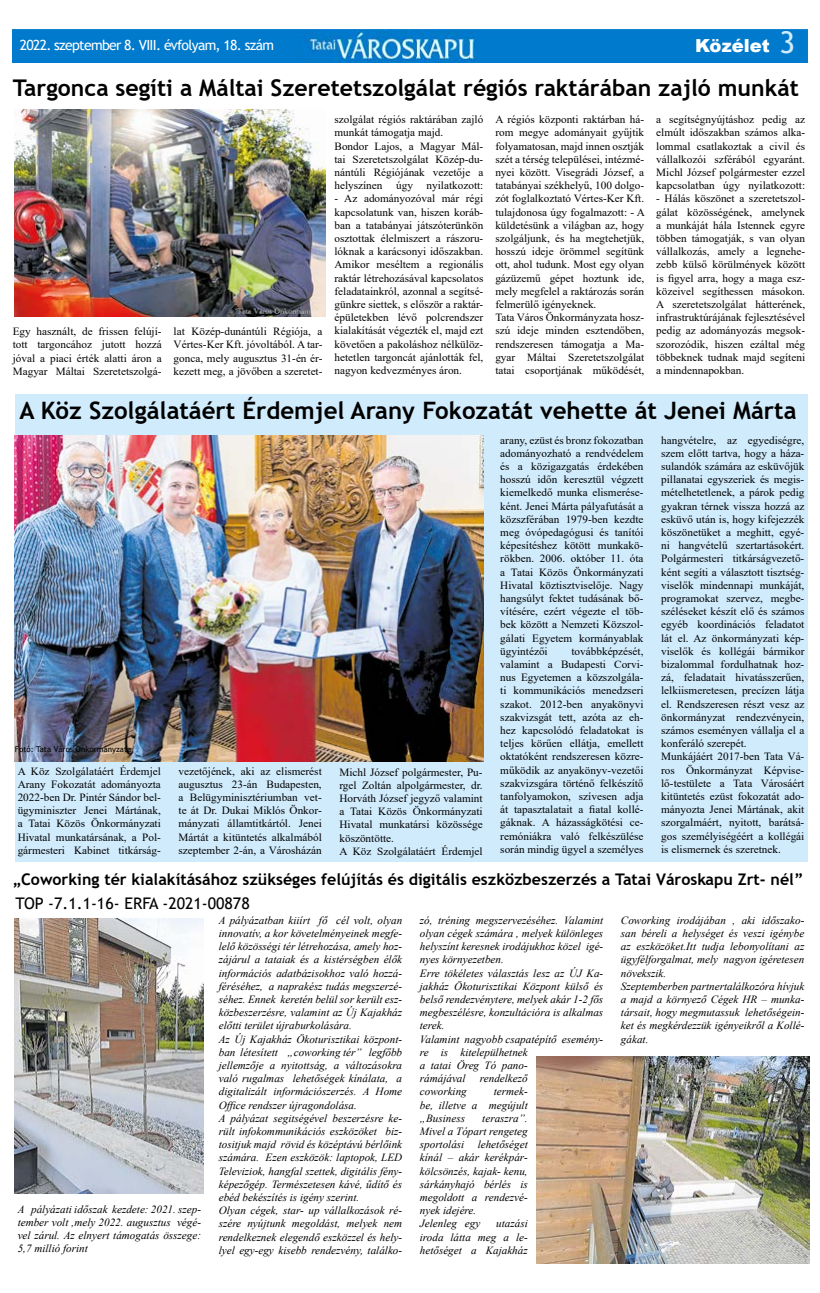
<style>
.page{position:relative;width:820px;height:1293px;background:#fff}
.page>*{position:absolute;margin:0;border:0;box-sizing:border-box;transform-origin:0 0}
.t1{font:700 24px "Trebuchet MS";color:#000}
.t2{font:700 23px "Trebuchet MS";color:#000}
.t3{font:900 18px "Arial";color:#fff}
.t4{font:700 16px "Trebuchet MS";color:#000}
.t5{font:16px "Trebuchet MS";color:#000}
.t6{font:14px "Trebuchet MS";letter-spacing:-.05em;color:#fff}
.t7{font:11px/13.2px "Times New Roman";color:#000;text-align:justify}
.t8{font:italic 11px/13.2px "Times New Roman";color:#000}
.t9{font:8px "Trebuchet MS";color:#000}
.s1{font-family:"Trebuchet MS";font-weight:400;font-size:30px;color:#d0ebfc}
</style>
<div class="page">
<img style="left:13px;top:30px;width:793px;height:33px">
<div style="left:15px;top:394px;width:791px;height:468px;background:#d0ebfc"></div>
<img style="left:15px;top:110px;width:310px;height:206px">
<img style="left:15px;top:918px;width:189px;height:275px">
<img style="left:536px;top:1057px;width:273px;height:206px">
<img style="left:15px;top:436px;width:468px;height:325px">
<p class="t6" style="left:20px;top:36px;width:256px">2022. szeptember 8. VIII. évfolyam, 18. szám</p>
<h3 class="t3" style="left:694px;top:33px;width:102px">Közélet <span class="s1">3</span></h3>
<h2 class="t2" style="left:13px;top:74px;width:787px">Targonca segíti a Máltai Szeretetszolgálat régiós raktárában zajló munkát</h2>
<p class="t7" style="left:13px;top:325px;width:150px">Egy használt, de frissen felújí&shy;tott targoncához jutott hozzá jóval a piaci érték alatti áron a Magyar Máltai Szeretetszolgá-</p>
<p class="t7" style="left:173px;top:324px;width:150px">lat Közép-dunántúli Régiója, a Vértes-Ker Kft. jóvoltából. A tar&shy;gonca, mely augusztus 31-én ér&shy;kezett meg, a jövőben a szeretet-</p>
<p class="t7" style="left:334px;top:113px;width:150px;text-align:left">szolgálat régiós raktárában zajló munkát támogatja majd.<br>Bondor Lajos, a Magyar Mál&shy;tai Szeretetszolgálat Közép-du&shy;nántúli Régiójának vezetője a helyszínen úgy nyilatkozott:</p>
<p class="t7" style="left:334px;top:192px;width:150px">- Az adományozóval már régi kapcsolatunk van, hiszen koráb&shy;ban a tatabányai játszóterünkön osztottak élelmiszert a rászoru&shy;lóknak a karácsonyi időszakban.<br>Amikor meséltem a regionális raktár létrehozásával kapcsolatos feladatainkról, azonnal a segítsé&shy;günkre siettek, s először a raktár&shy;épületekben lévő polcrendszer kialakítását végezték el, majd ezt követően a pakoláshoz nélkülöz&shy;hetetlen targoncát ajánlották fel, nagyon kedvezményes áron.</p>
<p class="t7" style="left:495px;top:113px;width:151px;text-align:left">A régiós központi raktárban há&shy;rom megye adományait gyűjtik folyamatosan, majd innen osztják szét a térség települései, intézmé&shy;nyei között. Visegrádi József, a tatabányai székhelyű, 100 dolgo&shy;zót foglalkoztató Vértes-Ker Kft. tulajdonosa úgy fogalmazott: - A küldetésünk a világban az, hogy szolgáljunk, és ha megtehetjük, hosszú ideje örömmel segítünk ott, ahol tudunk. Most egy olyan gázüzemű gépet hoztunk ide, mely megfelel a raktározás során felmerülő igényeknek.<br>Tata Város Önkormányzata hos - szú ideje minden esztendőben, rendszeresen támogatja a Ma&shy;gyar Máltai Szeretetszolgálat tatai csoportjának működését,</p>
<p class="t7" style="left:656px;top:113px;width:150px">a segítségnyújtáshoz pedig az elmúlt időszakban számos alka&shy;lommal csatlakoztak a civil és vállalkozói szférából egyaránt.<br>Michl József polgármester ezzel kapcsolatban úgy nyilatkozott:</p>
<p class="t7" style="left:656px;top:192px;width:150px">- Hálás köszönet a szeretetszol&shy;gálat közösségének, amelynek a munkáját hála Istennek egyre többen támogatják, s van olyan vállalkozás, amely a legnehe&shy;zebb külső körülmények között is figyel arra, hogy a maga esz&shy;közeivel segíthessen másokon.<br>A szeretetszolgálat hátterének, infrastruktúrájának fejlesztésével pedig az adományozás megsok&shy;szorozódik, hiszen ezáltal még többeknek tudnak majd segíteni a mindennapokban.</p>
<h1 class="t1" style="left:20px;top:395px;width:778px">A Köz Szolgálatáért Érdemjel Arany Fokozatát vehette át Jenei Márta</h1>
<p class="t9" style="left:15px;top:744px;width:118px">Fotó: Tata Város Önkormányzata</p>
<p class="t7" style="left:18px;top:764px;width:145px">A Köz Szolgálatáért Érdemjel Arany Fokozatát adományozta 2022-ben Dr. Pintér Sándor bel&shy;ügyminiszter Jenei Mártának, a Tatai Közös Önkormányzati Hivatal munkatársának, a Pol&shy;gármesteri Kabinet titkárság-</p>
<p class="t7" style="left:178px;top:764px;width:145px">vezetőjének, aki az elismerést augusztus 23-án Budapesten, a Belügyminisztériumban vet&shy;te át Dr. Dukai Miklós Önkor&shy;mányzati államtitkártól. Jenei Mártát a kitüntetés alkalmából szeptember 2-án, a Városházán</p>
<p class="t7" style="left:339px;top:765px;width:145px;text-align:left">Michl József polgármester, Pu&shy;rgel Zoltán alpolgármester, dr.<br>Horváth József jegyző valamint a Tatai Közös Önkormányzati<br>Hivatal munkatársi közössége köszöntötte.<br>A Köz Szolgálatáért Érdemjel</p>
<p class="t7" style="left:500px;top:433px;width:145px">arany, ezüst és bronz fokozatban adományozható a rendvédelem és a közigazgatás érdekében hosszú időn keresztül végzett kiemelkedő munka elismerése&shy;ként. Jenei Márta pályafutását a közszférában 1979-ben kezdte meg óvópedagógusi és tanítói képesítéshez kötött munkakö&shy;rökben. 2006. október 11. óta a Tatai Közös Önkormányzati Hivatal köztisztviselője. Nagy hangsúlyt fektet tudásának bő&shy;vítésére, ezért végezte el töb&shy;bek között a Nemzeti Közszol&shy;gálati Egyetem kormányablak ügyintézői</p>
<p class="t7" style="left:500px;top:644px;width:145px;text-indent:71px">továbbképzését, valamint a Budapesti Corvi&shy;nus Egyetemen a közszolgála&shy;ti kommunikációs menedzseri szakot. 2012-ben anyakönyvi szakvizsgát tett, azóta az eh&shy;hez kapcsolódó feladatokat is teljes körűen ellátja, emellett oktatóként rendszeresen közre&shy;működik az anyakönyv-vezetői szakvizsgára történő felkészítő tanfolyamokon, szívesen adja át tapasztalatait a fiatal kollé&shy;gáknak. A házasságkötési ce&shy;remóniákra való felkészülése során mindig ügyel a személyes</p>
<p class="t7" style="left:661px;top:433px;width:145px;text-align:left">hangvételre, az egyediségre, szem előtt tartva, hogy a háza&shy;sulandók számára az esküvőjük pillanatai egyszeriek és megis&shy;mételhetetlenek, a párok pedig gyakran térnek vissza hozzá az esküvő után is, hogy kifejezzék köszönetüket a meghitt, egyé&shy;ni hangvételű szertartásokért.<br>Polgármesteri titkárságvezető&shy;ként segíti a választott tisztség&shy;viselők mindennapi munkáját, programokat szervez, megbe&shy;széléseket készít elő és számos egyéb koordinációs feladatot lát el. Az önkormányzati kép&shy;viselők és kollégái bármikor bizalommal fordulhatnak hoz&shy;zá, feladatait hivatásszerűen, lelkiismeretesen, precízen látja el. Rendszeresen részt vesz az önkormányzat rendezvényein, számos eseményen vállalja el a konferáló szerepét.<br>Munkájáért 2017-ben Tata Vá&shy;ros Önkormányzat Képvise&shy;lő-testülete a Tata Városáért kitüntetés ezüst fokozatát ado&shy;mányozta Jenei Mártának, akit szorgalmáért, nyitott, barátsá&shy;gos személyiségéért a kollégái is elismernek és szeretnek.</p>
<h3 class="t4" style="left:13px;top:869px;width:791px">„Coworking tér kialakításához szükséges felújítás és digitális eszközbeszerzés a Tatai Városkapu Zrt- nél”</h3>
<h3 class="t5" style="left:16px;top:893px;width:235px">TOP -7.1.1-16- ERFA -2021-00878</h3>
<p class="t8" style="left:18px;top:1202px;width:185px;text-align:justify">A pályázati időszak kezdete: 2021. szep&shy;tember volt ,mely 2022. augusztus végé&shy;vel zárul. Az elnyert támogatás összege:<br>5,7 millió forint</p>
<p class="t8" style="left:219px;top:913px;width:185px">A pályázatban kiiírt fő cél volt, olyan innovatív, a kor követelményeinek megfe&shy;lelő közösségi tér létrehozása, amely hoz&shy;zájárul a tataiak és a kistérségben élők információs adatbázisokhoz való hozzá&shy;féréséhez, a naprakész tudás megszerzé&shy;séhez. Ennek keretén belül sor került esz&shy;közbeszerzésre, valamint az Új Kajakház előtti terület újraburkolására.<br>Az Új Kajakház Ökoturisztikai központ&shy;ban létesített „coworking tér” legfőbb jellemzője a nyitottság, a változásokra való rugalmas lehetőségek kínálata, a digitalizált információszerzés. A Home Office rendszer újragondolása.<br>A pályázat segitségével beszerzésre ke&shy;rült infokommunikációs eszközöket biz&shy;tositjuk majd rövid és középtávú bérlőink számára. Ezen eszközök: laptopok, LED Televiziok, hangfal szettek, digitális fény&shy;képezőgép. Természetesen kávé, űdítő és ebéd bekészítés is igény szerint.<br>Olyan cégek, star- up vállalkozások ré&shy;szére nyújtunk megoldást, melyek nem rendelkeznek elegendő eszközzel és hel - lyel egy-egy kisebb rendezvény, találko-</p>
<p class="t8" style="left:419px;top:913px;width:185px">zó, tréning megszervezéséhez. Valamint olyan cégek számára , melyek különleges helyszínt keresnek irodájukhoz közel igé&shy;nyes környezetben.<br>Erre tökéletes választás lesz az ÚJ Ka&shy;jakház Ökoturisztikai Központ külső és belső rendezvénytere, melyek akár 1-2 fős megbeszélésre, konzultációra is alkalmas terek.<br>Valamint nagyobb csapatépítő esemény&shy;re is kitelepülhetnek<br>a tatai Öreg Tó pano-<br>rámájával</p>
<p class="t8" style="left:480px;top:1071px;width:49px">rendelkező</p>
<p class="t8" style="left:419px;top:1084px;width:109px;text-align:justify;text-indent:74px">termek&shy;be, illetve a megújult „Business</p>
<p class="t8" style="left:419px;top:1084px;width:48px">coworking</p>
<p class="t8" style="left:419px;top:1111px;width:109px;text-indent:62px">teraszra”.<br>Mivel a Tópart rengeteg sportolási lehetőséget kínál – akár kerékpár&shy;kölcsönzés, kajak- kenu, sárkányhajó bérlés is megoldott a rendezvé&shy;nyek idejére.<br>Jelenleg egy</p>
<p class="t8" style="left:419px;top:1216px;width:109px;text-align:justify;text-indent:76px">utazási iroda látta meg a le&shy;hetőséget a Kajakház</p>
<p class="t8" style="left:620px;top:913px;width:185px">Coworking irodájában , aki időszako&shy;san béreli a helységet és veszi igénybe az eszközöket.Itt tudja lebonyolítani az ügyfélforgalmat, mely nagyon igéretesen növekszik.<br>Szeptemberben partnertalálkozóra hívjuk a majd a környező Cégek HR – munka&shy;társait, hogy megmutassuk lehetőségein&shy;ket és megkérdezzük igényeikről a Kollé&shy;gákat.</p>
</div>
